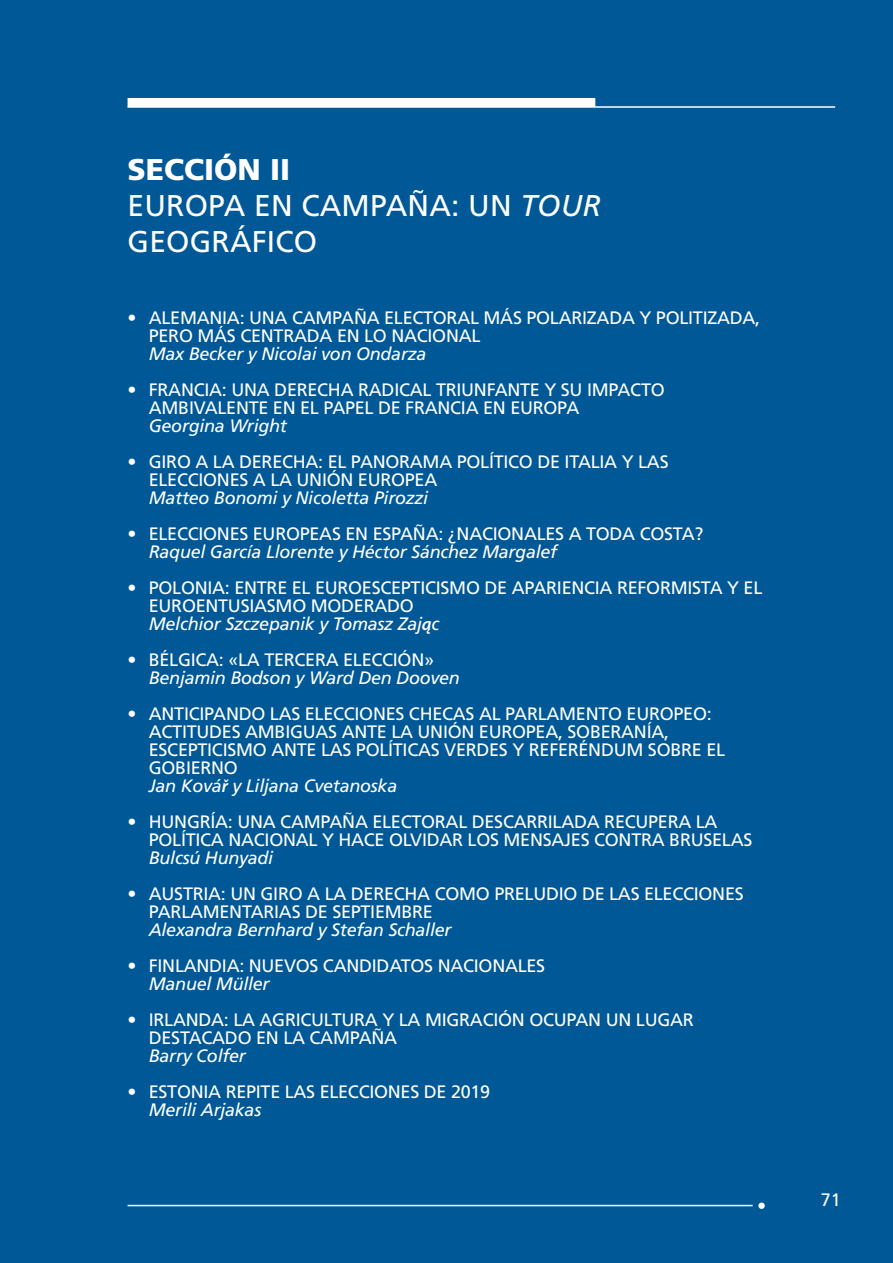
<style>
.page{position:relative;width:893px;height:1263px;background:#005996}
.page>*{position:absolute;margin:0;border:0;box-sizing:border-box;transform-origin:0 0}
.t1{font:30px/36px "Frutiger LT Std";letter-spacing:.005em;color:#fff}
.t2{font:18px/18px "Frutiger LT Std";letter-spacing:-.015em;color:#fff}
.t3{font:italic 18px "Frutiger LT Std";letter-spacing:-.015em;color:#fff}
.s1{font-weight:900}
.s2{font-style:italic}
.s3{font-family:"Myriad Pro";font-weight:600;font-style:italic}
</style>
<div class="page">
<hr style="left:128px;top:106px;width:707px;height:2px;background:#fff">
<div style="left:128px;top:98px;width:467px;height:9px;background:#fff"></div>
<hr style="left:128px;top:1205px;width:625px;height:1px;background:#fff">
<div style="left:758px;top:1202px;width:7px;height:7px;background:#fff;border-radius:50%"></div>
<h1 class="t1" style="left:128px;top:152px;width:475px"><span class="s1">SECCIÓN II<br></span>EUROPA EN CAMPAÑA: UN <span class="s2">TOUR<br></span>GEOGRÁFICO</h1>
<p class="t2" style="left:149px;top:309px;width:613px;text-indent:-21px">• ALEMANIA: UNA CAMPAÑA ELECTORAL MÁS POLARIZADA Y POLITIZADA,<br>PERO MÁS CENTRADA EN LO NACIONAL</p>
<p class="t3" style="left:149px;top:343px;width:279px">Max Becker y Nicolai von Ondarza</p>
<p class="t2" style="left:149px;top:381px;width:517px;text-indent:-21px">• FRANCIA: UNA DERECHA RADICAL TRIUNFANTE Y SU IMPACTO<br>AMBIVALENTE EN EL PAPEL DE FRANCIA EN EUROPA</p>
<p class="t3" style="left:149px;top:415px;width:140px">Georgina Wright</p>
<p class="t2" style="left:149px;top:453px;width:521px;text-indent:-21px">• GIRO A LA DERECHA: EL PANORAMA POLÍTICO DE ITALIA Y LAS<br>ELECCIONES A LA UNIÓN EUROPEA</p>
<p class="t3" style="left:149px;top:487px;width:281px">Matteo Bonomi y Nicoletta Pirozzi</p>
<p class="t2" style="left:128px;top:525px;width:577px">• ELECCIONES EUROPEAS EN ESPAÑA: ¿NACIONALES A TODA COSTA?</p>
<p class="t3" style="left:149px;top:541px;width:410px">Raquel García Llorente y Héctor Sánchez Margalef</p>
<p class="t2" style="left:149px;top:579px;width:615px;text-indent:-21px">• POLONIA: ENTRE EL EUROESCEPTICISMO DE APARIENCIA REFORMISTA Y EL<br>EUROENTUSIASMO MODERADO<br><span class="s2">Melchior Szczepanik y Tomasz Zaj</span><span class="s3">ą</span><span class="s2">c</span></p>
<p class="t2" style="left:128px;top:651px;width:308px">• BÉLGICA: «LA TERCERA ELECCIÓN»</p>
<p class="t3" style="left:149px;top:667px;width:313px">Benjamin Bodson y Ward Den Dooven</p>
<p class="t2" style="left:149px;top:705px;width:578px;text-indent:-21px">• ANTICIPANDO LAS ELECCIONES CHECAS AL PARLAMENTO EUROPEO:<br>ACTITUDES AMBIGUAS ANTE LA UNIÓN EUROPEA, SOBERANÍA, ESCEPTICISMO ANTE LAS POLÍTICAS VERDES Y REFERÉNDUM SOBRE EL GOBIERNO<br><span class="s2">Jan Ková</span><span class="s3">ř</span> <span class="s2">y Liljana Cvetanoska</span></p>
<p class="t2" style="left:149px;top:813px;width:605px;text-indent:-21px">• HUNGRÍA: UNA CAMPAÑA ELECTORAL DESCARRILADA RECUPERA LA<br>POLÍTICA NACIONAL Y HACE OLVIDAR LOS MENSAJES CONTRA BRUSELAS</p>
<p class="t3" style="left:149px;top:847px;width:126px">Bulcsú Hunyadi</p>
<p class="t2" style="left:149px;top:885px;width:596px;text-indent:-21px">• AUSTRIA: UN GIRO A LA DERECHA COMO PRELUDIO DE LAS ELECCIONES<br>PARLAMENTARIAS DE SEPTIEMBRE</p>
<p class="t3" style="left:149px;top:919px;width:304px">Alexandra Bernhard y Stefan Schaller</p>
<p class="t2" style="left:128px;top:957px;width:419px">• FINLANDIA: NUEVOS CANDIDATOS NACIONALES</p>
<p class="t3" style="left:149px;top:973px;width:122px">Manuel Müller</p>
<p class="t2" style="left:149px;top:1011px;width:547px;text-indent:-21px">• IRLANDA: LA AGRICULTURA Y LA MIGRACIÓN OCUPAN UN LUGAR<br>DESTACADO EN LA CAMPAÑA</p>
<p class="t3" style="left:149px;top:1045px;width:99px">Barry Colfer</p>
<p class="t2" style="left:128px;top:1083px;width:364px">• ESTONIA REPITE LAS ELECCIONES DE 2019</p>
<p class="t3" style="left:149px;top:1099px;width:114px">Merili Arjakas</p>
<p class="t2" style="left:821px;top:1191px;width:22px">71</p>
</div>
